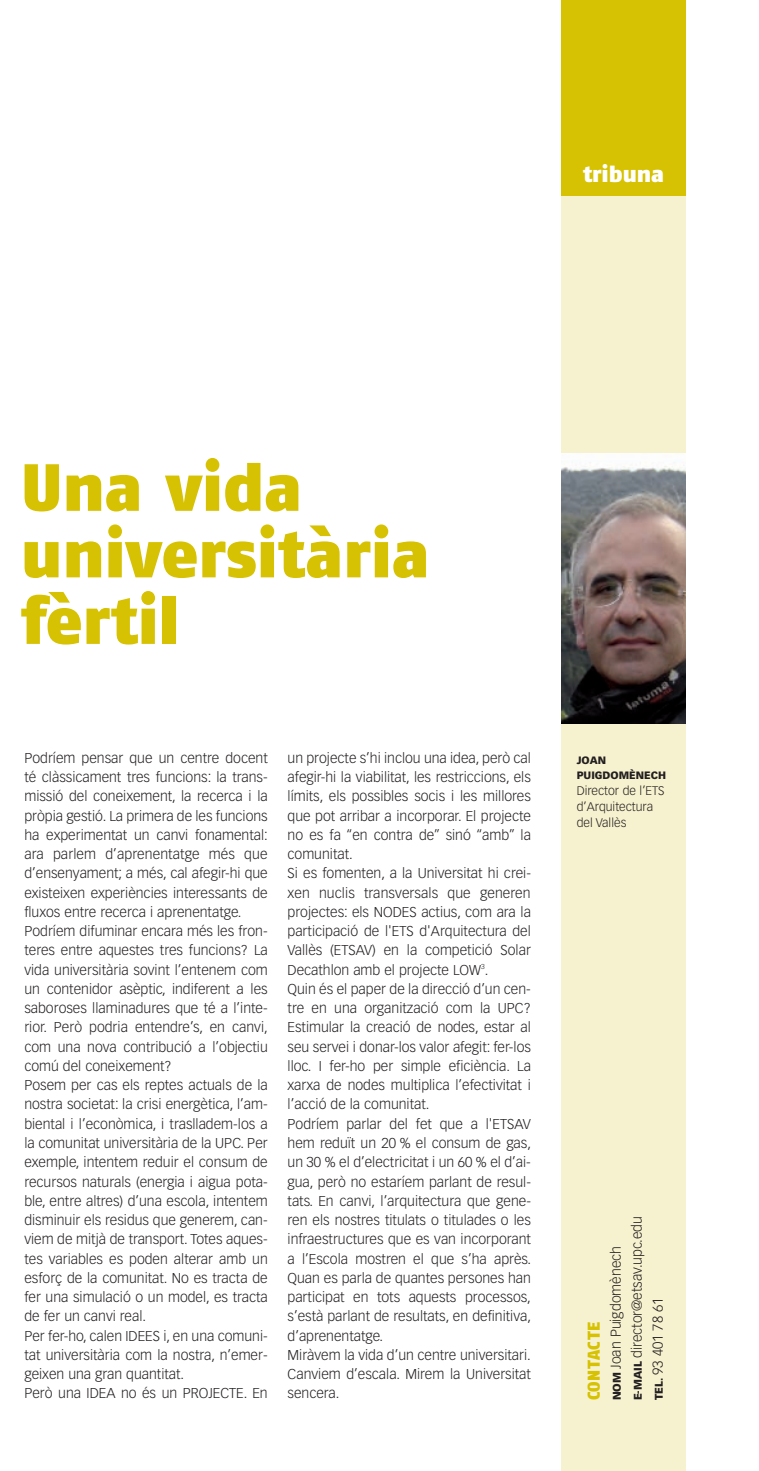
<style>
.page{position:relative;width:759px;height:1471px;background:#fff}
.page>*{position:absolute;margin:0;border:0;box-sizing:border-box;transform-origin:0 0}
.t1{font:900 66.5px/66.5px "Fago No";letter-spacing:-.005em;color:#d6c202}
.t2{font:900 22.75px "Fago No";letter-spacing:-.005em;color:#fff}
.t3{font:900 17.15px "Fago No";letter-spacing:.04em;color:#d6c202}
.t4{font:300 14px/19.2px "Vectora LH";color:#231f20}
.t5{font:300 12.25px/15.8px "Vectora LH";color:#231f20}
.t6{font:900 10.5px/15.8px "Vectora LH";color:#231f20}
.s1{font-weight:900;font-size:11.03px}
</style>
<div class="page">
<div style="left:561px;top:196px;width:124px;height:1274px;background:#f6f1ce"></div>
<div style="left:561px;top:0;width:124px;height:196px;background:#d6c202"></div>
<img style="left:561px;top:453px;width:124px;height:271px">
<h2 class="t2" style="left:582px;top:165px;width:83px">tribuna</h2>
<h1 class="t1" style="left:21px;top:459px;width:410px">Una vida universitària fèrtil</h1>
<p class="t4" style="left:24px;top:749px;width:245px">Podríem pensar que un centre docent té clàssicament tres funcions: la trans&shy;missió del coneixement, la recerca i la pròpia gestió. La primera de les funcions ha experimentat un canvi fonamental: ara parlem d’aprenentatge més que d’ensenyament; a més, cal afegir-hi que existeixen experiències interessants de fluxos entre recerca i aprenentatge.<br>Podríem difuminar encara més les fron&shy;teres entre aquestes tres funcions? La vida universitària sovint l’entenem com un contenidor asèptic, indiferent a les saboroses llaminadures que té a l’inte&shy;rior. Però podria entendre’s, en canvi, com una nova contribució a l’objectiu comú del coneixement?<br>Posem per cas els reptes actuals de la nostra societat: la crisi energètica, l’am&shy;biental i l’econòmica, i traslladem-los a la comunitat universitària de la UPC. Per exemple, intentem reduir el consum de recursos naturals (energia i aigua pota&shy;ble, entre altres) d’una escola, intentem disminuir els residus que generem, can&shy;viem de mitjà de transport. Totes aques&shy;tes variables es poden alterar amb un esforç de la comunitat. No es tracta de fer una simulació o un model, es tracta de fer un canvi real.<br>Per fer-ho, calen IDEES i, en una comuni&shy;tat universitària com la nostra, n’emer&shy;geixen una gran quantitat.<br>Però una IDEA no és un PROJECTE. En</p>
<p class="t4" style="left:287px;top:749px;width:245px">un projecte s’hi inclou una idea, però cal afegir-hi la viabilitat, les restriccions, els límits, els possibles socis i les millores que pot arribar a incorporar. El projecte no es fa “en contra de” sinó “amb” la comunitat.<br>Si es fomenten, a la Universitat hi crei&shy;xen nuclis transversals que generen projectes: els NODES actius, com ara la participació de l'ETS d'Arquitectura del Vallès (ETSAV) en la competició Solar Decathlon amb el projecte LOW<sup>3</sup>.<br>Quin és el paper de la direcció d’un cen&shy;tre en una organització com la UPC?<br>Estimular la creació de nodes, estar al seu servei i donar-los valor afegit: fer-los lloc. I fer-ho per simple eficiència. La xarxa de nodes multiplica l’efectivitat i l’acció de la comunitat.<br>Podríem parlar del fet que a l'ETSAV hem reduït un 20 % el consum de gas, un 30 % el d’electricitat i un 60 % el d’ai&shy;gua, però no estaríem parlant de resul&shy;tats. En canvi, l’arquitectura que gene&shy;ren els nostres titulats o titulades o les infraestructures que es van incorporant a l’Escola mostren el que s’ha après.<br>Quan es parla de quantes persones han participat en tots aquests processos, s’està parlant de resultats, en definitiva, d’aprenentatge.<br>Miràvem la vida d’un centre universitari.<br>Canviem d’escala. Mirem la Universitat sencera.</p>
<p class="t6" style="left:576px;top:752px;width:91px">JOAN<br>PUIGDOMÈNECH</p>
<p class="t5" style="left:576px;top:783px;width:89px">Director de l’ETS d’Arquitectura del Vallès</p>
<p class="t3" style="left:587px;top:1400px;width:80px;rotate:-90deg">CONTACTE</p>
<p class="t4" style="left:606px;top:1400px;width:186px;line-height:21px;rotate:-90deg"><span class="s1">NOM</span> Joan Puigdomènech<br><span class="s1">E-MAIL</span> director@etsav.upc.edu<br><span class="s1">TEL.</span> 93 401 78 61</p>
</div>
